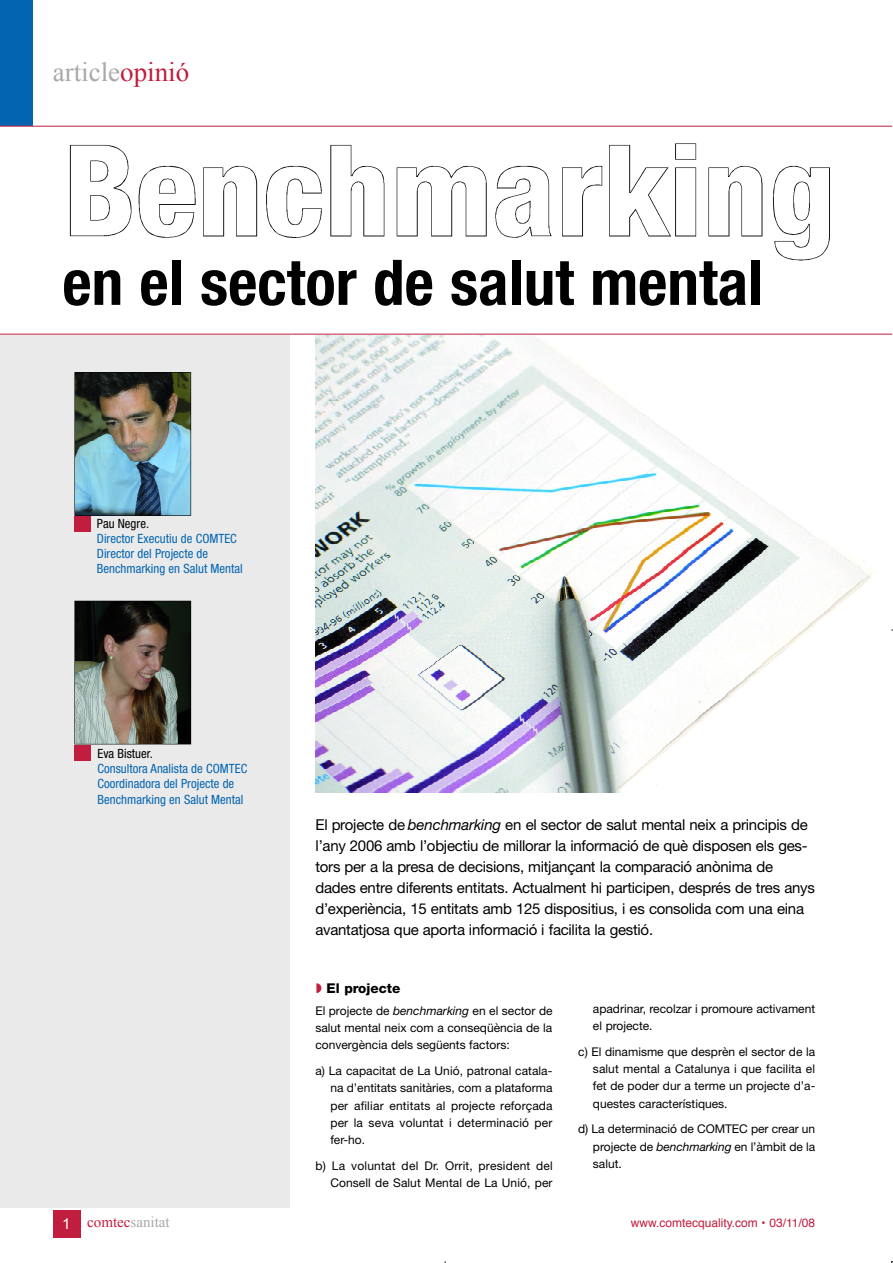
<style>
.page{position:relative;width:893px;height:1263px;background:#fff}
.page>*{position:absolute;margin:0;border:0;box-sizing:border-box;transform-origin:0 0}
.t1{font:700 condensed 63px "Helvetica Neue";color:#000}
.t2{font:27px "Times New Roman";color:#a9a9a9}
.t3{font:15px/21px "Helvetica Neue";letter-spacing:-.015em;color:#000}
.t4{font:15px "Times New Roman";color:#a9a9a9}
.t5{font:800 13.5px "Helvetica Neue";color:#000}
.t6{font:condensed 12.75px/15.3px "Helvetica Neue";color:#0365b1}
.t7{font:condensed 12.75px "Helvetica Neue";color:#000}
.t8{font:12px/17.2px "Helvetica Neue";color:#000;text-align:justify}
.t9{font:12px "Helvetica";color:#c11d3e}
.s1{color:#c11d3e}
.s2{font-style:italic}
.s3{font-family:"Arial";color:#fff}
</style>
<div class="page">
<div style="left:0;top:335px;width:290px;height:873px;background:#eaeaea"></div>
<div style="left:53px;top:1210px;width:27px;height:27px;background:#c11d3e"></div>
<div style="left:0;top:0;width:33px;height:126px;background:#0365b1"></div>
<hr style="left:0;top:126px;width:892px;height:1px;background:#c11d3e">
<div style="left:74px;top:515px;width:17px;height:16px;background:#c11d3e"></div>
<div style="left:74px;top:744px;width:17px;height:16px;background:#c11d3e"></div>
<img style="left:74px;top:372px;width:117px;height:144px">
<img style="left:74px;top:601px;width:117px;height:143px">
<img style="left:315px;top:335px;width:561px;height:457px">
<svg style="left:70px;top:143px;width:760px;height:117px"></svg>
<hr style="left:0;top:334px;width:892px;height:1px;background:#c11d3e">
<h2 class="t2" style="left:53px;top:57px;width:138px">article<span class="s1">opinió</span></h2>
<h1 class="t1" style="left:62px;top:260px;width:702px">en el sector de salut mental</h1>
<p class="t7" style="left:97px;top:518px;width:54px">Pau Negre.</p>
<p class="t6" style="left:97px;top:532px;width:147px">Director Executiu de COMTEC<br>Director del Projecte de<br>Benchmarking en Salut Mental</p>
<p class="t7" style="left:97px;top:748px;width:57px">Eva Bistuer.</p>
<p class="t6" style="left:97px;top:762px;width:151px">Consultora Analista de COMTEC<br>Coordinadora del Projecte de<br>Benchmarking en Salut Mental</p>
<p class="t3" style="left:315px;top:815px;width:501px">El projecte de <span class="s2">b e n c h m a rk in g</span> en el sector de salut mental neix a principis de l’any 2006 amb l’objectiu de millorar la informació de què disposen els ges&shy;tors per a la presa de decisions, mitjançant la comparació anònima de dades entre diferents entitats. Actualment hi participen, després de tres anys d’experiència, 15 entitats amb 125 dispositius, i es consolida com una eina avantatjosa que aporta informació i facilita la gestió.</p>
<p class="t5" style="left:326px;top:983px;width:75px">El projecte</p>
<p class="t8" style="left:315px;top:1003px;width:239px">El projecte de <span class="s2">benchmarking</span> en el sector de salut mental neix com a conseqüència de la convergència dels següents factors:</p>
<p class="t8" style="left:330px;top:1063px;width:224px;text-indent:-15px">a) La capacitat de La Unió, patronal catala&shy;na d’entitats sanitàries, com a plataforma per afiliar entitats al projecte reforçada per la seva voluntat i determinació per fer-ho.</p>
<p class="t8" style="left:315px;top:1158px;width:239px;text-align:right">b) La voluntat del Dr. Orrit, president del<br>Consell de Salut Mental de La Unió, per</p>
<p class="t8" style="left:593px;top:1001px;width:224px">apadrinar, recolzar i promoure activament el projecte.</p>
<p class="t8" style="left:593px;top:1044px;width:224px;text-indent:-15px">c) El dinamisme que desprèn el sector de la salut mental a Catalunya i que facilita el fet de poder dur a terme un projecte d’a&shy;questes característiques.</p>
<p class="t8" style="left:593px;top:1121px;width:224px;text-indent:-15px">d) La determinació de COMTEC per crear un projecte de <span class="s2">benchmarking</span> en l’àmbit de la salut.</p>
<p class="t4" style="left:62px;top:1214px;width:109px"><span class="s3">1</span> <span class="s1">comtec</span>sanitat</p>
<p class="t9" style="left:631px;top:1217px;width:186px">www.comtecquality.com • 03/11/08</p>
</div>
